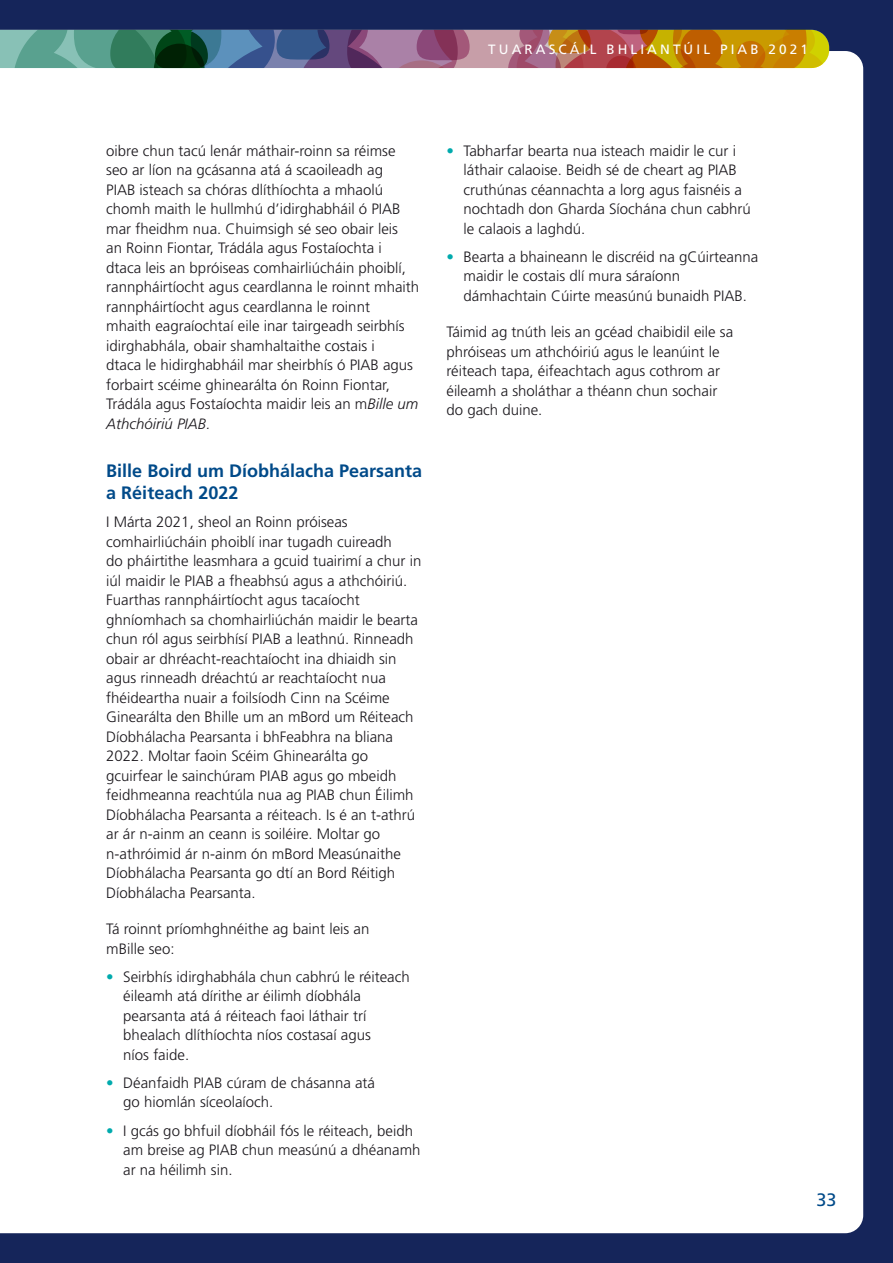
<style>
.page{position:relative;width:893px;height:1263px;background:#15255a}
.page>*{position:absolute;margin:0;border:0;box-sizing:border-box;transform-origin:0 0}
.t1{font:700 18px/22.5px "Frutiger LT Std";color:#004a89}
.t2{font:18px "Frutiger LT Std";color:#004a89}
.Body_Text_0-0_4{font:300 15px/19.5px "Frutiger LT Std";color:#1a171c}
.Body_Text_0-0__2{font:300 15px/19.5px "Frutiger LT Std";color:#1a171c}
.t3{font:13.5px "Frutiger LT Std";letter-spacing:.23em;color:#fff}
.s1{font-style:italic}
.s2{color:#00aaad}
</style>
<div class="page">
<div style="left:829px;top:51px;width:34px;height:1182px;background:#fff"></div>
<div style="left:0;top:30px;width:829px;height:1203px;background:#fff"></div>
<p class="t3" style="left:488px;top:42px;width:321px">TUARASCÁIL BHLIANTÚIL PIAB 2021</p>
<p class="Body_Text_0-0_4" style="left:106px;top:141px;width:314px">oibre chun tacú lenár máthair-roinn sa réimse seo ar líon na gcásanna atá á scaoileadh ag<br>PIAB isteach sa chóras dlíthíochta a mhaolú chomh maith le hullmhú d’idirghabháil ó PIAB mar fheidhm nua. Chuimsigh sé seo obair leis<br>an Roinn Fiontar, Trádála agus Fostaíochta i dtaca leis an bpróiseas comhairliúcháin phoiblí, rannpháirtíocht agus ceardlanna le roinnt mhaith rannpháirtíocht agus ceardlanna le roinnt<br>mhaith eagraíochtaí eile inar tairgeadh seirbhís idirghabhála, obair shamhaltaithe costais i<br>dtaca le hidirghabháil mar sheirbhís ó PIAB agus forbairt scéime ghinearálta ón Roinn Fiontar, Trádála agus Fostaíochta maidir leis an m<span class="s1">Bille um Athchóiriú PIAB.</span></p>
<h2 class="t1" style="left:106px;top:459px;width:317px">Bille Boird um Díobhálacha Pearsanta a Réiteach 2022</h2>
<p class="Body_Text_0-0_4" style="left:106px;top:513px;width:317px">I Márta 2021, sheol an Roinn próiseas comhairliúcháin phoiblí inar tugadh cuireadh<br>do pháirtithe leasmhara a gcuid tuairimí a chur in iúl maidir le PIAB a fheabhsú agus a athchóiriú.<br>Fuarthas rannpháirtíocht agus tacaíocht ghníomhach sa chomhairliúchán maidir le bearta chun ról agus seirbhísí PIAB a leathnú. Rinneadh obair ar dhréacht-reachtaíocht ina dhiaidh sin agus rinneadh dréachtú ar reachtaíocht nua fhéideartha nuair a foilsíodh Cinn na Scéime Ginearálta den Bhille um an mBord um Réiteach Díobhálacha Pearsanta i bhFeabhra na bliana 2022. Moltar faoin Scéim Ghinearálta go gcuirfear le sainchúram PIAB agus go mbeidh feidhmeanna reachtúla nua ag PIAB chun Éilimh Díobhálacha Pearsanta a réiteach. Is é an t-athrú ar ár n-ainm an ceann is soiléire. Moltar go n-athróimid ár n-ainm ón mBord Measúnaithe Díobhálacha Pearsanta go dtí an Bord Réitigh Díobhálacha Pearsanta.</p>
<p class="Body_Text_0-0__2" style="left:106px;top:920px;width:265px">Tá roinnt príomhghnéithe ag baint leis an mBille seo:</p>
<p class="Body_Text_0-0_4" style="left:123px;top:967px;width:288px;text-indent:-17px"><span class="s2">•</span> Seirbhís idirghabhála chun cabhrú le réiteach éileamh atá dírithe ar éilimh díobhála pearsanta atá á réiteach faoi láthair trí bhealach dlíthíochta níos costasaí agus<br>níos faide.</p>
<p class="Body_Text_0-0_4" style="left:123px;top:1073px;width:253px;text-indent:-17px"><span class="s2">•</span> Déanfaidh PIAB cúram de chásanna atá go hiomlán síceolaíoch.</p>
<p class="Body_Text_0-0_4" style="left:123px;top:1121px;width:299px;text-indent:-17px"><span class="s2">•</span> I gcás go bhfuil díobháil fós le réiteach, beidh am breise ag PIAB chun measúnú a dhéanamh ar na héilimh sin.</p>
<p class="Body_Text_0-0_4" style="left:463px;top:141px;width:289px;text-indent:-17px"><span class="s2">•</span> Tabharfar bearta nua isteach maidir le cur i láthair calaoise. Beidh sé de cheart ag PIAB cruthúnas céannachta a lorg agus faisnéis a nochtadh don Gharda Síochána chun cabhrú le calaois a laghdú.</p>
<p class="Body_Text_0-0_4" style="left:463px;top:247px;width:296px;text-indent:-17px"><span class="s2">•</span> Bearta a bhaineann le discréid na gCúirteanna maidir le costais dlí mura sáraíonn dámhachtain Cúirte measúnú bunaidh PIAB.</p>
<p class="Body_Text_0-0__2" style="left:446px;top:323px;width:288px">Táimid ag tnúth leis an gcéad chaibidil eile sa phróiseas um athchóiriú agus le leanúint le réiteach tapa, éifeachtach agus cothrom ar éileamh a sholáthar a théann chun sochair do gach duine.</p>
<p class="t2" style="left:816px;top:1189px;width:22px">33</p>
</div>
